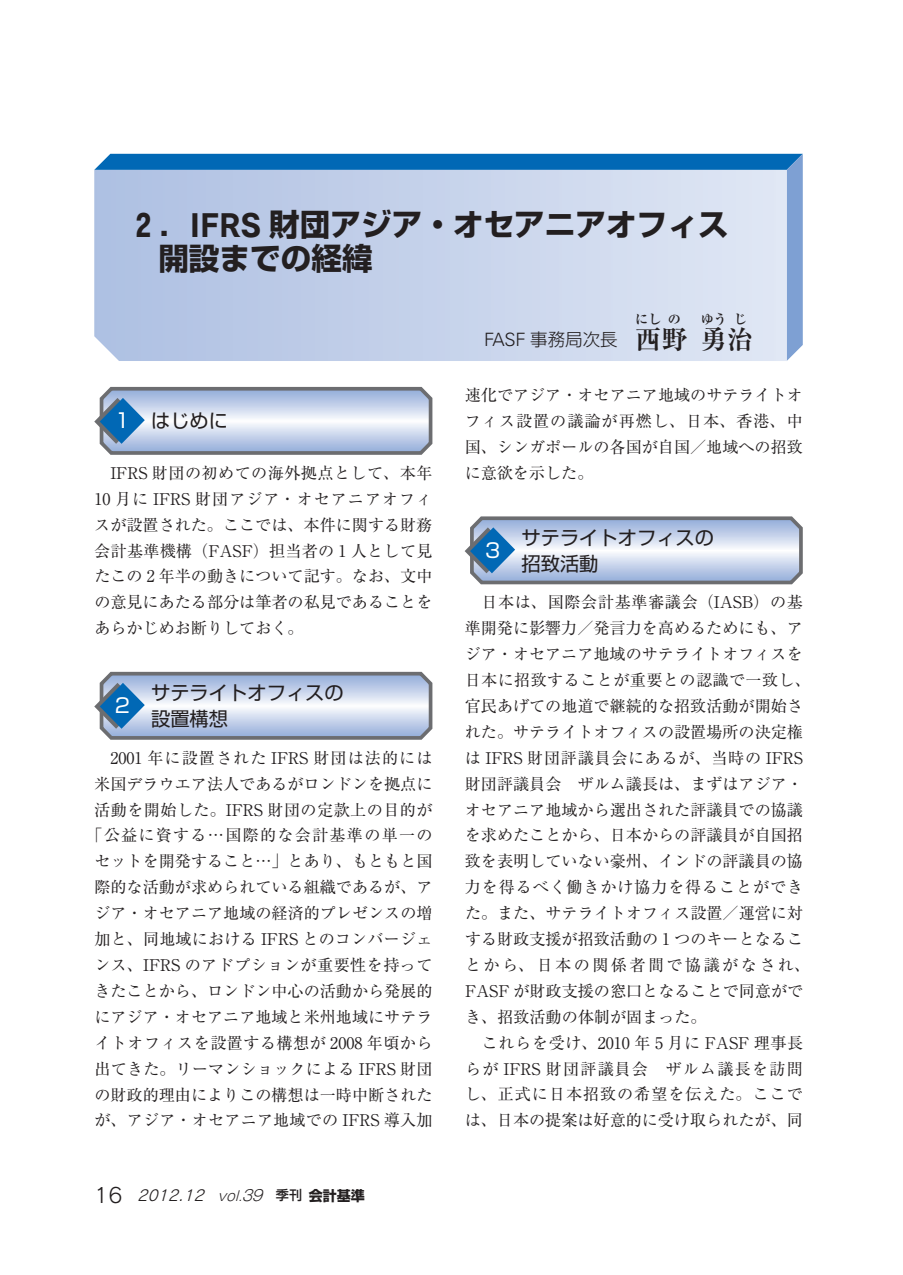
<style>
.page{position:relative;width:903px;height:1275px;background:#fff}
.page>*{position:absolute;margin:0;border:0;box-sizing:border-box;transform-origin:0 0}
.t1{font:700 30.62px/34.1px "Shin Go Pr 5";color:#231f20}
.t2{font:700 26.25px "Ryumin Pr 5";color:#231f20}
.t3{font:19.95px "Shin Go Pr 5";color:#fff}
.t4{font:19.25px/26.2px "Shin Go Pr 5";color:#231f20}
.t5{font:300 17.5px "Shin Go Pr 5";color:#231f20}
.t6{font:16.1px/25.9px "Ryumin Pr 5";color:#231f20;text-align:justify}
.t7{font:italic 14.88px "Rodin Pro M";color:#231f20}
.t8{font:700 13.12px "Ryumin Pr 5";color:#231f20}
.s1{font-family:"Cezanne Pro B";font-weight:400;font-size:32.2px}
.s2{font-size:19.95px;color:#fff}
.s3{font-style:normal;font-size:20.47px}
.s4{font-family:"Gothic MB101 Pr 5";font-weight:300;font-size:13.65px}
.s5{font-family:"Gothic MB101 Pr 5";font-weight:300}
.s6{font-family:"Shin Go Pr 5";font-weight:500;font-style:normal;font-size:13.12px}
.s7{font-family:"Shin Go Pr 5";font-weight:700;font-style:normal;font-size:14px}
.s8{font-family:"Univers LT Std";font-size:18.38px}
.s9{font-family:"Ryumin Pr 5";font-weight:700;font-size:26.25px}
</style>
<div class="page">
<svg style="left:94px;top:386px;width:339px;height:69px;background:#b4c3d9"></svg>
<svg style="left:94px;top:671px;width:339px;height:69px;background:#b4c3d9"></svg>
<svg style="left:465px;top:516px;width:338px;height:69px;background:#b4c3d9"></svg>
<svg style="left:94px;top:154px;width:709px;height:207px;background:#2278bd"></svg>
<svg style="left:94px;top:170px;width:693px;height:191px;background:#c6d3eb"></svg>
<h1 class="t1" style="left:158px;top:205px;width:572px;text-indent:-23px"><span class="s1">2</span> ．<span class="s1">IFRS</span> 財団アジア・オセアニアオフィス開設までの経緯</h1>
<p class="t4" style="left:115px;top:406px;width:115px"><span class="s2">1</span> はじめに</p>
<p class="t6" style="left:94px;top:459px;width:340px;text-indent:16px">IFRS 財団の初めての海外拠点として、本年10 月に IFRS 財団アジア・オセアニアオフィスが設置された。ここでは、本件に関する財務会計基準機構（FASF）担当者の 1 人として見たこの 2 年半の動きについて記す。なお、文中の意見にあたる部分は筆者の私見であることをあらかじめお断りしておく。</p>
<p class="t4" style="left:151px;top:678px;width:194px">サテライトオフィスの設置構想</p>
<p class="t6" style="left:86px;top:744px;width:348px;text-align:right">2001 年に設置された IFRS 財団は法的には<br>米国デラウエア法人であるがロンドンを拠点に活動を開始した。IFRS 財団の定款上の目的が「公益に資する…国際的な会計基準の単一のセットを開発すること…」とあり、もともと国際的な活動が求められている組織であるが、アジア・オセアニア地域の経済的プレゼンスの増加と、同地域における IFRS とのコンバージェンス、IFRS のアドプションが重要性を持ってきたことから、ロンドン中心の活動から発展的にアジア・オセアニア地域と米州地域にサテライトオフィスを設置する構想が 2008 年頃から出てきた。リーマンショックによる IFRS 財団の財政的理由によりこの構想は一時中断されたが、アジア・オセアニア地域での IFRS 導入加</p>
<p class="t3" style="left:115px;top:689px;width:17px">2</p>
<p class="t7" style="left:94px;top:1186px;width:272px"><span class="s3">1 6</span> 2012.12 <span class="s4">vol.</span><span class="s5">39</span> <span class="s6">季刊</span><span class="s7">会計基準</span></p>
<p class="t8" style="left:635px;top:309px;width:28px">にし</p>
<p class="t8" style="left:668px;top:309px;width:15px">の</p>
<p class="t5" style="left:484px;top:325px;width:179px"><span class="s8">FASF</span> 事務局次長 <span class="s9">西</span></p>
<h2 class="t2" style="left:661px;top:318px;width:28px">野</h2>
<p class="t8" style="left:701px;top:309px;width:28px">ゆう</p>
<p class="t8" style="left:733px;top:309px;width:15px">じ</p>
<h2 class="t2" style="left:701px;top:318px;width:54px">勇治</h2>
<p class="t6" style="left:465px;top:381px;width:340px">速化でアジア・オセアニア地域のサテライトオフィス設置の議論が再燃し、日本、香港、中国、シンガポールの各国が自国／地域への招致に意欲を示した。</p>
<p class="t4" style="left:521px;top:522px;width:194px">サテライトオフィスの招致活動</p>
<p class="t6" style="left:465px;top:588px;width:348px;text-align:left;text-indent:17px">日本は、国際会計基準審議会（IASB）の基準開発に影響力／発言力を高めるためにも、アジア・オセアニア地域のサテライトオフィスを日本に招致することが重要との認識で一致し、官民あげての地道で継続的な招致活動が開始された。サテライトオフィスの設置場所の決定権は IFRS 財団評議員会にあるが、当時の IFRS財団評議員会 ザルム議長は、まずはアジア・オセアニア地域から選出された評議員での協議を求めたことから、日本からの評議員が自国招致を表明していない豪州、インドの評議員の協力を得るべく働きかけ協力を得ることができた。また、サテライトオフィス設置／運営に対する財政支援が招致活動の 1 つのキーとなることから、日本の関係者間で協議がなされ、<br>FASF が財政支援の窓口となることで同意ができ、招致活動の体制が固まった。</p>
<p class="t6" style="left:465px;top:1029px;width:340px;text-indent:17px">これらを受け、2010 年 5 月に FASF 理事長らが IFRS 財団評議員会 ザルム議長を訪問し、正式に日本招致の希望を伝えた。ここでは、日本の提案は好意的に受け取られたが、同</p>
<p class="t3" style="left:485px;top:534px;width:17px">3</p>
</div>
